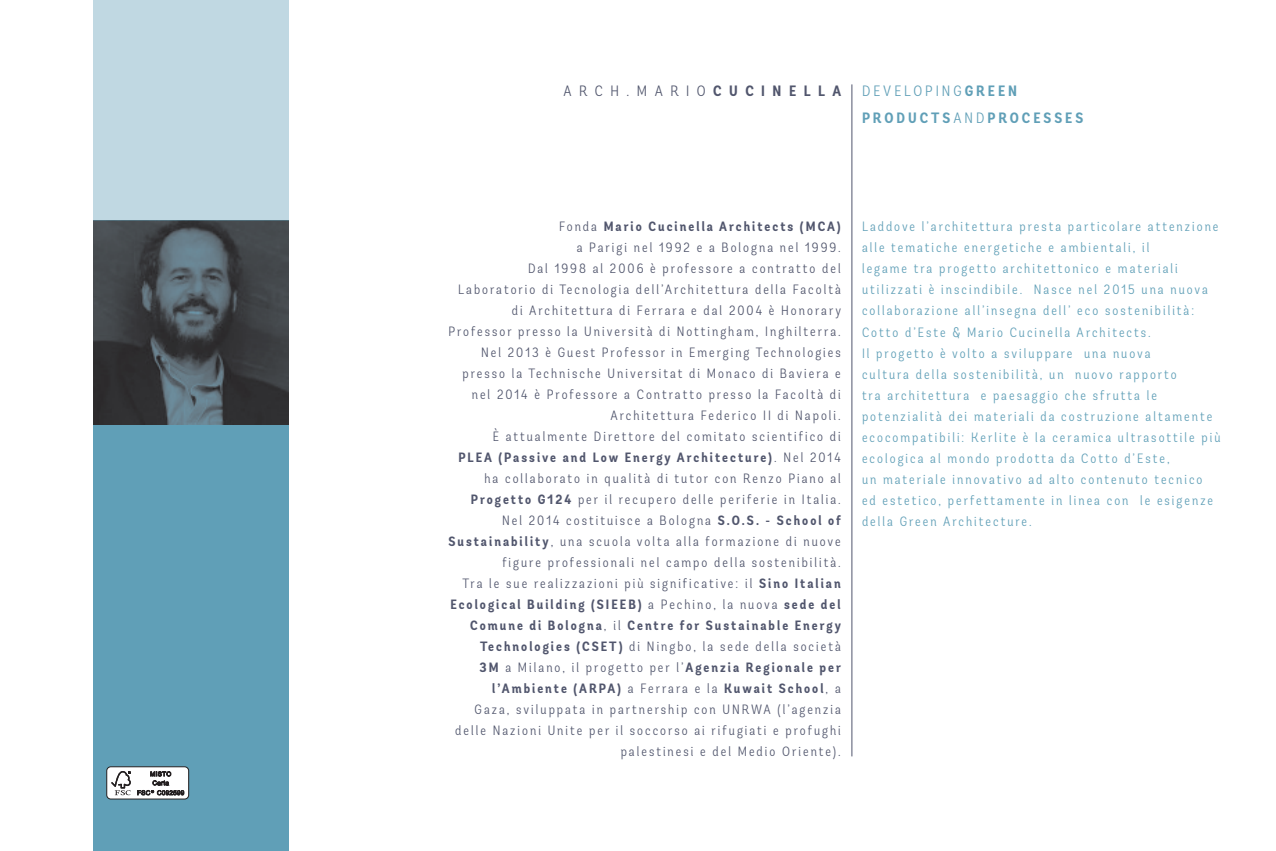
<style>
.page{position:relative;width:1276px;height:851px;background:#fff}
.page>*{position:absolute;margin:0;border:0;box-sizing:border-box;transform-origin:0 0}
.t1{font:700 condensed 15px/27px "Andes";letter-spacing:.2em;color:#609fb7}
.t2{font:300 condensed 15px "Andes";letter-spacing:.5em;color:#51566d}
.t3{font:300 condensed 13.5px/21px "Andes";letter-spacing:.15em;color:#51566d;text-align:right}
.t4{font:300 condensed 13.5px/21px "Andes";letter-spacing:.15em;color:#609fb7}
.s1{font-weight:700}
.s2{font-weight:300}
</style>
<div class="page">
<hr style="left:851px;top:84px;width:1px;height:672px;background:#51566d">
<img style="left:94px;top:221px;width:195px;height:204px">
<div style="left:94px;top:0;width:195px;height:221px;background:#c0d8e2"></div>
<div style="left:94px;top:425px;width:195px;height:425px;background:#609fb7"></div>
<div style="left:107px;top:766px;width:82px;height:32px;background:#fff;border-radius:4px"></div>
<div style="left:106px;top:766px;width:83px;height:33px;border:1px solid #231f20;border-radius:4px"></div>
<svg style="left:111px;top:771px;width:20px;height:24px"></svg>
<svg style="left:137px;top:771px;width:47px;height:24px"></svg>
<p class="t2" style="left:563px;top:81px;width:279px">ARCH.MARIO<span class="s1">CUCINELLA</span></p>
<p class="t1" style="left:862px;top:77px;width:223px"><span class="s2">DEVELOPING</span>GREEN<br>PRODUCTS<span class="s2">AND</span>PROCESSES</p>
<p class="t3" style="left:448px;top:216px;width:394px">Fonda <span class="s1">Mario Cucinella Architects (MCA)<br></span>a Parigi nel 1992 e a Bologna nel 1999.<br>Dal 1998 al 2006 è professore a contratto del Laboratorio di Tecnologia dell’Architettura della Facoltà di Architettura di Ferrara e dal 2004 è Honorary Professor presso la Università di Nottingham, Inghilterra.<br>Nel 2013 è Guest Professor in Emerging Technologies presso la Technische Universitat di Monaco di Baviera e nel 2014 è Professore a Contratto presso la Facoltà di Architettura Federico II di Napoli.<br>È attualmente Direttore del comitato scientifico di<br><span class="s1">PLEA (Passive and Low Energy Architecture)</span>. Nel 2014 ha collaborato in qualità di tutor con Renzo Piano al <span class="s1">Progetto G124</span> per il recupero delle periferie in Italia.<br>Nel 2014 costituisce a Bologna <span class="s1">S.O.S. - School of Sustainability</span>, una scuola volta alla formazione di nuove figure professionali nel campo della sostenibilità.<br>Tra le sue realizzazioni più significative: il <span class="s1">Sino Italian Ecological Building (SIEEB)</span> a Pechino, la nuova <span class="s1">sede del Comune di Bologna</span>, il <span class="s1">Centre for Sustainable Energy Technologies (CSET)</span> di Ningbo, la sede della società<br><span class="s1">3M</span> a Milano, il progetto per l’<span class="s1">Agenzia Regionale per l’Ambiente (ARPA)</span> a Ferrara e la <span class="s1">Kuwait School</span>, a<br>Gaza, sviluppata in partnership con UNRWA (l’agenzia delle Nazioni Unite per il soccorso ai rifugiati e profughi palestinesi e del Medio Oriente).</p>
<p class="t4" style="left:862px;top:216px;width:360px">Laddove l’architettura presta particolare attenzione alle tematiche energetiche e ambientali, il<br>legame tra progetto architettonico e materiali utilizzati è inscindibile. Nasce nel 2015 una nuova collaborazione all’insegna dell’ eco sostenibilità:<br>Cotto d’Este &amp; Mario Cucinella Architects.<br>Il progetto è volto a sviluppare una nuova<br>cultura della sostenibilità, un nuovo rapporto<br>tra architettura e paesaggio che sfrutta le potenzialità dei materiali da costruzione altamente ecocompatibili: Kerlite è la ceramica ultrasottile più ecologica al mondo prodotta da Cotto d’Este,<br>un materiale innovativo ad alto contenuto tecnico<br>ed estetico, perfettamente in linea con le esigenze della Green Architecture.</p>
</div>
